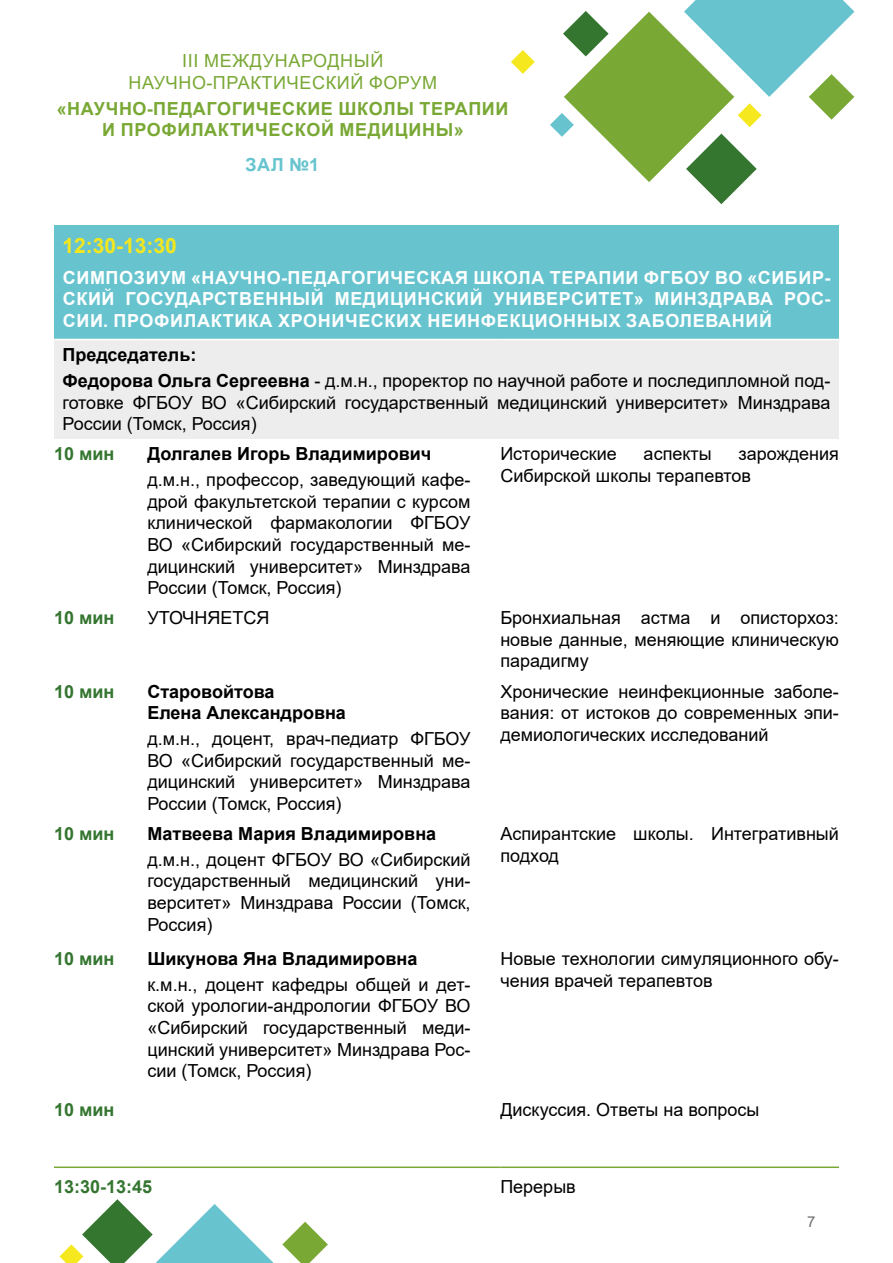
<style>
.page{position:relative;width:893px;height:1263px;background:#fff}
.page>*{position:absolute;margin:0;border:0;box-sizing:border-box;transform-origin:0 0}
.t1{font:700 21px "Arial";color:#f4e71f}
.t2{font:18px/21.6px "Arial";color:#000;text-align:justify}
.t3{font:700 18px/21.6px "Arial";letter-spacing:.035em;color:#fff;text-align:justify}
.t4{font:700 18px/21.6px "Arial";color:#000}
.t5{font:700 18px/21.6px "Arial";letter-spacing:.035em;color:#79a835;text-align:center}
.t6{font:700 18px "Arial";color:#347530}
.t7{font:18px/21.6px "Arial";letter-spacing:.035em;color:#79a835;text-align:center}
.t8{font:700 18px "Arial";color:#67c4cf}
.t9{font:15px "Arial";color:#706f6f}
.s1{font-weight:700}
</style>
<div class="page">
<svg style="left:511px;top:50px;width:24px;height:24px"></svg>
<svg style="left:550px;top:0;width:304px;height:204px"></svg>
<svg style="left:60px;top:1199px;width:268px;height:64px"></svg>
<div style="left:54px;top:225px;width:785px;height:114px;background:#67c4cf"></div>
<div style="left:54px;top:339px;width:785px;height:100px;background:#ededed"></div>
<hr style="left:54px;top:1166px;width:85px;height:2px;background:#79a835">
<hr style="left:139px;top:1166px;width:361px;height:2px;background:#79a835">
<hr style="left:500px;top:1166px;width:339px;height:2px;background:#79a835">
<hr style="left:54px;top:339px;width:85px;height:1px;background:#fff">
<hr style="left:139px;top:339px;width:361px;height:1px;background:#fff">
<hr style="left:500px;top:339px;width:339px;height:1px;background:#fff">
<p class="t7" style="left:128px;top:50px;width:310px">III МЕЖДУНАРОДНЫЙ<br>НАУЧНО-ПРАКТИЧЕСКИЙ ФОРУМ</p>
<p class="t5" style="left:57px;top:98px;width:453px">«НАУЧНО-ПЕДАГОГИЧЕСКИЕ ШКОЛЫ ТЕРАПИИ<br>И ПРОФИЛАКТИЧЕСКОЙ МЕДИЦИНЫ»</p>
<p class="t8" style="left:245px;top:152px;width:75px">ЗАЛ №1</p>
<p class="t1" style="left:63px;top:231px;width:116px">12:30-13:30</p>
<p class="t3" style="left:63px;top:267px;width:769px">СИМПОЗИУМ «НАУЧНО-ПЕДАГОГИЧЕСКАЯ ШКОЛА ТЕРАПИИ ФГБОУ ВО «СИБИР-СКИЙ ГОСУДАРСТВЕННЫЙ МЕДИЦИНСКИЙ УНИВЕРСИТЕТ» МИНЗДРАВА РОС-СИИ. ПРОФИЛАКТИКА ХРОНИЧЕСКИХ НЕИНФЕКЦИОННЫХ ЗАБОЛЕВАНИЙ</p>
<p class="t2" style="left:62px;top:342px;width:769px;line-height:25.8px"><span class="s1">Председатель:<br>Федорова Ольга Сергеевна</span> - д.м.н., проректор по научной работе и последипломной под-</p>
<p class="t2" style="left:62px;top:391px;width:769px">готовке ФГБОУ ВО «Сибирский государственный медицинский университет» Минздрава<br>России (Томск, Россия)</p>
<p class="t6" style="left:54px;top:441px;width:62px">10 мин</p>
<p class="t4" style="left:147px;top:443px;width:285px">Долгалев Игорь Владимирович</p>
<p class="t2" style="left:147px;top:469px;width:325px">д.м.н., профессор, заведующий кафе&shy;дрой факультетской терапии с курсом клинической фармакологии ФГБОУ ВО «Сибирский государственный ме&shy;дицинский университет» Минздрава России (Томск, Россия)</p>
<p class="t2" style="left:500px;top:443px;width:118px">Исторические</p>
<p class="t2" style="left:644px;top:443px;width:70px">аспекты</p>
<p class="t2" style="left:500px;top:443px;width:340px;text-indent:238px">зарождения<br>Сибирской школы терапевтов</p>
<p class="t6" style="left:54px;top:605px;width:62px">10 мин</p>
<p class="t2" style="left:147px;top:607px;width:124px">УТОЧНЯЕТСЯ</p>
<p class="t2" style="left:500px;top:607px;width:340px">Бронхиальная астма и описторхоз: новые данные, меняющие клиническую парадигму</p>
<p class="t6" style="left:54px;top:678px;width:62px">10 мин</p>
<p class="t4" style="left:147px;top:681px;width:200px">Старовойтова<br>Елена Александровна</p>
<p class="t2" style="left:147px;top:728px;width:325px">д.м.н., доцент, врач-педиатр ФГБОУ ВО «Сибирский государственный ме&shy;дицинский университет» Минздрава России (Томск, Россия)</p>
<p class="t2" style="left:500px;top:680px;width:340px">Хронические неинфекционные заболе&shy;вания: от истоков до современных эпи&shy;демиологических исследований</p>
<p class="t6" style="left:54px;top:821px;width:62px">10 мин</p>
<p class="t4" style="left:147px;top:823px;width:290px">Матвеева Мария Владимировна</p>
<p class="t2" style="left:147px;top:848px;width:325px">д.м.н., доцент ФГБОУ ВО «Сибирский государственный медицинский уни&shy;верситет» Минздрава России (Томск, Россия)</p>
<p class="t6" style="left:54px;top:946px;width:62px">10 мин</p>
<p class="t4" style="left:147px;top:948px;width:271px">Шикунова Яна Владимировна</p>
<p class="t2" style="left:147px;top:973px;width:325px">к.м.н., доцент кафедры общей и дет&shy;ской урологии-андрологии ФГБОУ ВО «Сибирский государственный меди&shy;цинский университет» Минздрава Рос&shy;сии (Томск, Россия)</p>
<p class="t2" style="left:500px;top:823px;width:340px">Аспирантские школы. Интегративный подход</p>
<p class="t2" style="left:500px;top:948px;width:340px">Новые технологии симуляционного обу&shy;чения врачей терапевтов</p>
<p class="t6" style="left:54px;top:1097px;width:62px">10 мин</p>
<p class="t2" style="left:500px;top:1099px;width:261px">Дискуссия. Ответы на вопросы</p>
<p class="t6" style="left:54px;top:1174px;width:100px">13:30-13:45</p>
<p class="t2" style="left:500px;top:1176px;width:77px">Перерыв</p>
<p class="t9" style="left:807px;top:1211px;width:10px">7</p>
</div>
